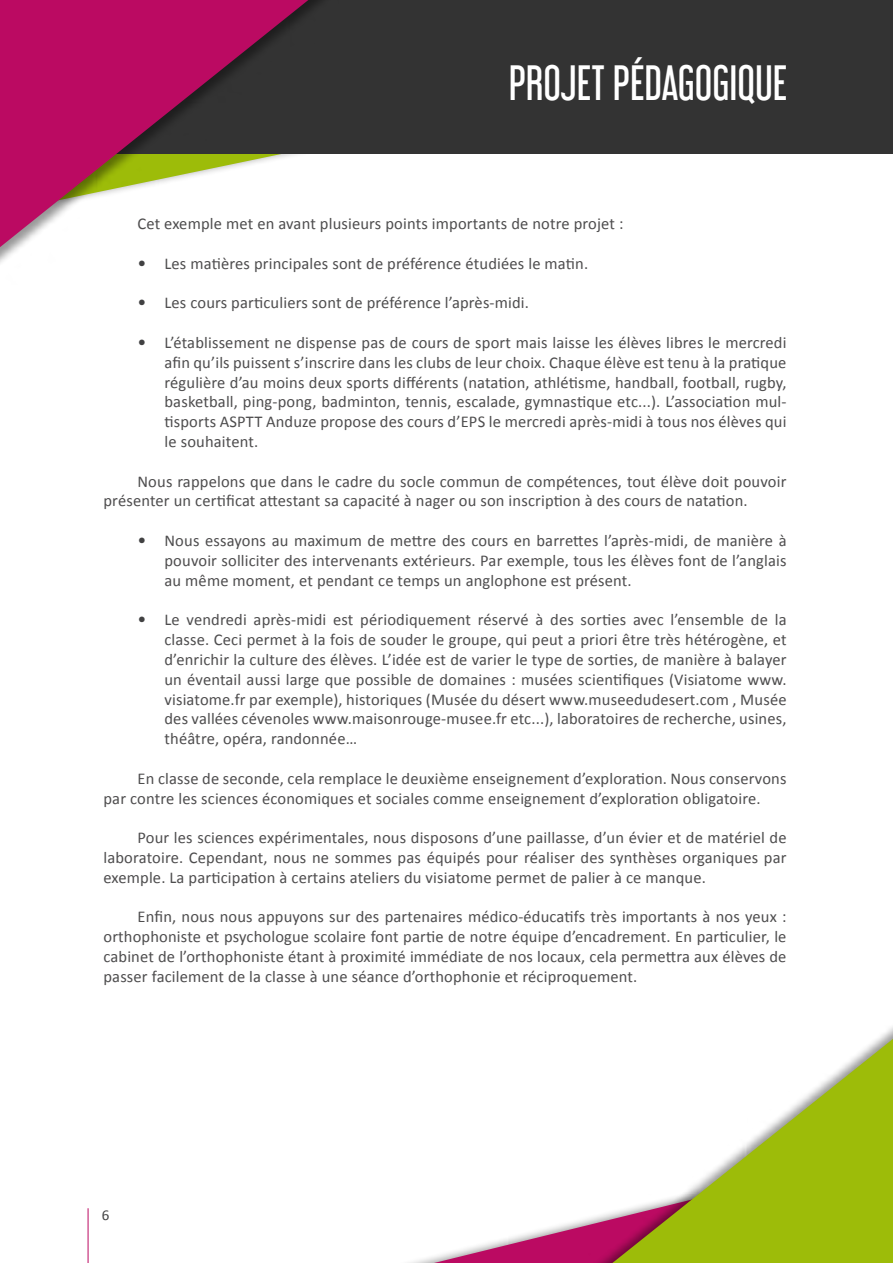
<style>
.page{position:relative;width:893px;height:1263px;background:#fff}
.page>*{position:absolute;margin:0;border:0;box-sizing:border-box;transform-origin:0 0}
.t1{font:43.5px "Libel Suit Rg";color:#fff}
.t2{font:16.5px/19.8px "Calibri";letter-spacing:.01em;color:#4e4d4e;text-align:justify}
.t3{font:15px "Calibri";color:#414142}
.s1{font-size:18px;color:#414142}
</style>
<div class="page">
<hr style="left:88px;top:1208px;width:1px;height:55px;background:#bb0a62">
<svg style="left:434px;top:1223px;width:136px;height:40px"></svg>
<div style="left:0;top:0;width:893px;height:153px;background:#333"></div>
<div style="left:0;top:0;width:339px;height:285px;background:#000;opacity:.41"></div>
<svg style="left:0;top:0;width:308px;height:247px;fill:#bb1162"></svg>
<div style="left:570px;top:1016px;width:323px;height:247px;background:#000;opacity:.41"></div>
<svg style="left:612px;top:1039px;width:281px;height:224px"></svg>
<h1 class="t1" style="left:509px;top:48px;width:280px">PROJET PÉDAGOGIQUE</h1>
<p class="t2" style="left:137px;top:214px;width:488px">Cet exemple met en avant plusieurs points importants de notre projet :</p>
<p class="t2" style="left:137px;top:254px;width:452px"><span class="s1">•</span> Les matières principales sont de préférence étudiées le matin.</p>
<p class="t2" style="left:137px;top:293px;width:393px"><span class="s1">•</span> Les cours particuliers sont de préférence l’après-midi.</p>
<p class="t2" style="left:164px;top:333px;width:624px;text-indent:-27px"><span class="s1">•</span> L’établissement ne dispense pas de cours de sport mais laisse les élèves libres le mercredi afin qu’ils puissent s’inscrire dans les clubs de leur choix. Chaque élève est tenu à la pratique régulière d’au moins deux sports différents (natation, athlétisme, handball, football, rugby, basketball, ping-pong, badminton, tennis, escalade, gymnastique etc...). L’association mul&shy;tisports ASPTT Anduze propose des cours d’EPS le mercredi après-midi à tous nos élèves qui le souhaitent.</p>
<p class="t2" style="left:103px;top:471px;width:684px;text-indent:34px">Nous rappelons que dans le cadre du socle commun de compétences, tout élève doit pouvoir présenter un certificat attestant sa capacité à nager ou son inscription à des cours de natation.</p>
<p class="t2" style="left:164px;top:531px;width:624px;text-indent:-27px"><span class="s1">•</span> Nous essayons au maximum de mettre des cours en barrettes l’après-midi, de manière à pouvoir solliciter des intervenants extérieurs. Par exemple, tous les élèves font de l’anglais au même moment, et pendant ce temps un anglophone est présent.</p>
<p class="t2" style="left:164px;top:610px;width:624px;text-indent:-27px"><span class="s1">•</span> Le vendredi après-midi est périodiquement réservé à des sorties avec l’ensemble de la classe. Ceci permet à la fois de souder le groupe, qui peut a priori être très hétérogène, et d’enrichir la culture des élèves. L’idée est de varier le type de sorties, de manière à balayer un éventail aussi large que possible de domaines : musées scientifiques (Visiatome www. visiatome.fr par exemple), historiques (Musée du désert www.museedudesert.com , Musée des vallées cévenoles www.maisonrouge-musee.fr etc...), laboratoires de recherche, usines, théâtre, opéra, randonnée…</p>
<p class="t2" style="left:103px;top:768px;width:685px;text-indent:34px">En classe de seconde, cela remplace le deuxième enseignement d’exploration. Nous conservons par contre les sciences économiques et sociales comme enseignement d’exploration obligatoire.</p>
<p class="t2" style="left:103px;top:828px;width:685px;text-indent:34px">Pour les sciences expérimentales, nous disposons d’une paillasse, d’un évier et de matériel de laboratoire. Cependant, nous ne sommes pas équipés pour réaliser des synthèses organiques par exemple. La participation à certains ateliers du visiatome permet de palier à ce manque.</p>
<p class="t2" style="left:103px;top:907px;width:685px;text-indent:34px">Enfin, nous nous appuyons sur des partenaires médico-éducatifs très importants à nos yeux : orthophoniste et psychologue scolaire font partie de notre équipe d’encadrement. En particulier, le cabinet de l’orthophoniste étant à proximité immédiate de nos locaux, cela permettra aux élèves de passer facilement de la classe à une séance d’orthophonie et réciproquement.</p>
<p class="t3" style="left:102px;top:1206px;width:9px">6</p>
</div>
